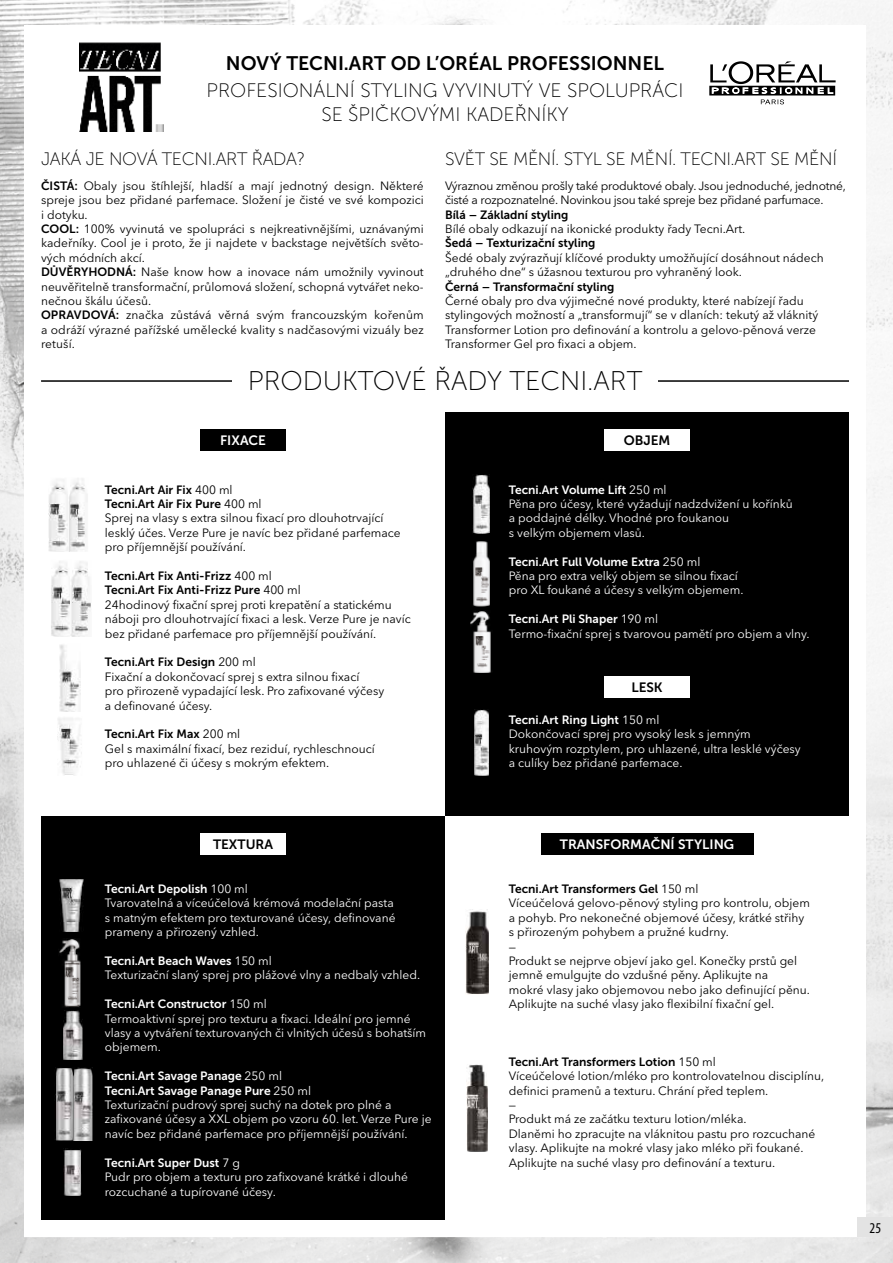
<style>
.page{position:relative;width:893px;height:1263px;background:#fff}
.page>*{position:absolute;margin:0;border:0;box-sizing:border-box;transform-origin:0 0}
.t1{font:27px "Museo Sans 100";color:#000}
.t2{font:19.5px/23.4px "Museo Sans 100";color:#000;text-align:center}
.t3{font:19.5px "Museo Sans 700";color:#000}
.t4{font:18px "Museo Sans 100";letter-spacing:-.02em;color:#000}
.t5{font:condensed 15px "Myriad Pro";color:#000}
.t6{font:13.5px "Museo Sans 700";color:#fff}
.t7{font:13.5px "Museo Sans 700";color:#000}
.t8{font:12px/14.4px "Avenir Next LT Pro";color:#000}
.t9{font:12px/14.4px "Avenir Next LT Pro";color:#fff}
.t10{font:12px/14.4px "Museo Sans 700";color:#000}
.t11{font:12px/14.4px "Museo Sans 700";color:#fff}
.t12{font:12px/14.4px "Avenir Next LT Pro";letter-spacing:-.02em;color:#000}
.s1{font-family:"Museo Sans 700"}
.s2{font-family:"Avenir Next LT Pro"}
</style>
<div class="page">
<img style="left:0;top:0;width:893px;height:1263px">
<div style="left:24px;top:25px;width:842px;height:1212px;background:#fff"></div>
<svg style="left:709px;top:61px;width:127px;height:43px"></svg>
<img style="left:79px;top:42px;width:84px;height:90px">
<hr style="left:41px;top:380px;width:808px;height:2px;background:#000">
<div style="left:232px;top:369px;width:426px;height:37px;background:#fff"></div>
<div style="left:445px;top:412px;width:404px;height:404px;background:#000"></div>
<div style="left:41px;top:816px;width:404px;height:404px;background:#000"></div>
<div style="left:201px;top:429px;width:85px;height:21px;background:#000"></div>
<div style="left:604px;top:429px;width:85px;height:21px;background:#fff"></div>
<div style="left:201px;top:833px;width:85px;height:21px;background:#fff"></div>
<div style="left:604px;top:676px;width:85px;height:21px;background:#fff"></div>
<div style="left:541px;top:833px;width:212px;height:21px;background:#000"></div>
<img style="left:465px;top:911px;width:24px;height:83px">
<img style="left:467px;top:1064px;width:20px;height:88px">
<img style="left:63px;top:1011px;width:19px;height:49px">
<img style="left:64px;top:1148px;width:17px;height:48px">
<img style="left:59px;top:644px;width:22px;height:68px">
<img style="left:473px;top:474px;width:17px;height:59px">
<img style="left:473px;top:541px;width:17px;height:65px">
<img style="left:59px;top:879px;width:24px;height:52px">
<img style="left:55px;top:1067px;width:37px;height:73px">
<img style="left:73px;top:1067px;width:1px;height:73px">
<img style="left:48px;top:478px;width:40px;height:74px">
<img style="left:68px;top:478px;width:1px;height:74px">
<img style="left:51px;top:561px;width:40px;height:75px">
<img style="left:71px;top:561px;width:1px;height:75px">
<img style="left:59px;top:939px;width:22px;height:68px">
<img style="left:57px;top:718px;width:25px;height:57px">
<img style="left:474px;top:710px;width:15px;height:65px">
<img style="left:470px;top:611px;width:21px;height:62px">
<div style="left:857px;top:1217px;width:36px;height:19px;background:#e3e3e3"></div>
<h2 class="t3" style="left:226px;top:52px;width:440px">NOVÝ TECNI.ART OD L’ORÉAL PROFESSIONNEL</h2>
<h2 class="t2" style="left:207px;top:79px;width:478px">PROFESIONÁLNÍ STYLING VYVINUTÝ VE SPOLUPRÁCI<br>SE ŠPIČKOVÝMI KADEŘNÍKY</h2>
<h3 class="t4" style="left:41px;top:149px;width:266px">JAKÁ JE NOVÁ TECNI.ART ŘADA?</h3>
<h3 class="t4" style="left:445px;top:149px;width:393px">SVĚT SE MĚNÍ. STYL SE MĚNÍ. TECNI.ART SE MĚNÍ</h3>
<p class="t8" style="left:41px;top:178px;width:384px"><span class="s1">ČISTÁ:</span> Obaly jsou štíhlejší, hladší a mají jednotný design. Některé spreje jsou bez přidané parfemace. Složení je čisté ve své kompozici i dotyku.<br><span class="s1">COOL:</span> 100% vyvinutá ve spolupráci s nejkreativnějšími, uznávanými kadeřníky. Cool je i proto, že ji najdete v backstage největších světo&shy;vých módních akcí.<br><span class="s1">DŮVĚRYHODNÁ:</span> Naše know how a inovace nám umožnily vyvinout neuvěřitelně transformační, průlomová složení, schopná vytvářet neko&shy;nečnou škálu účesů.<br><span class="s1">OPRAVDOVÁ:</span> značka zůstává věrná svým francouzským kořenům a odráží výrazné pařížské umělecké kvality s nadčasovými vizuály bez retuší.</p>
<p class="t12" style="left:445px;top:178px;width:402px">Výraznou změnou prošly také produktové obaly. Jsou jednoduché, jednotné, čisté a rozpoznatelné. Novinkou jsou také spreje bez přidané parfumace.</p>
<p class="t10" style="left:445px;top:207px;width:125px">Bílá – Základní styling</p>
<p class="t8" style="left:445px;top:222px;width:302px">Bílé obaly odkazují na ikonické produkty řady Tecni.Art.</p>
<p class="t10" style="left:445px;top:236px;width:152px">Šedá – Texturizační styling</p>
<p class="t8" style="left:445px;top:250px;width:380px">Šedé obaly zvýrazňují klíčové produkty umožňující dosáhnout nádech „druhého dne“ s úžasnou texturou pro vyhraněný look.</p>
<p class="t10" style="left:445px;top:279px;width:171px">Černá – Transformační styling</p>
<p class="t8" style="left:445px;top:294px;width:375px">Černé obaly pro dva výjimečné nové produkty, které nabízejí řadu stylingových možností a „transformují“ se v dlaních: tekutý až vláknitý Transformer Lotion pro definování a kontrolu a gelovo-pěnová verze Transformer Gel pro fixaci a objem.</p>
<h1 class="t1" style="left:248px;top:366px;width:396px">PRODUKTOVÉ ŘADY TECNI.ART</h1>
<p class="t6" style="left:220px;top:433px;width:47px">FIXACE</p>
<p class="t7" style="left:624px;top:433px;width:48px">OBJEM</p>
<p class="t10" style="left:105px;top:482px;width:158px">Tecni.Art Air Fix <span class="s2">400 ml<br></span>Tecni.Art Air Fix Pure <span class="s2">400 ml</span></p>
<p class="t8" style="left:105px;top:511px;width:297px">Sprej na vlasy s extra silnou fixací pro dlouhotrvající lesklý účes. Verze Pure je navíc bez přidané parfemace pro příjemnější používání.</p>
<p class="t10" style="left:105px;top:569px;width:198px">Tecni.Art Fix Anti-Frizz <span class="s2">400 ml<br></span>Tecni.Art Fix Anti-Frizz Pure <span class="s2">400 ml</span></p>
<p class="t8" style="left:105px;top:597px;width:307px">24hodinový fixační sprej proti krepatění a statickému náboji pro dlouhotrvající fixaci a lesk. Verze Pure je navíc bez přidané parfemace pro příjemnější používání.</p>
<p class="t10" style="left:105px;top:655px;width:152px">Tecni.Art Fix Design <span class="s2">200 ml</span></p>
<p class="t8" style="left:105px;top:669px;width:281px">Fixační a dokončovací sprej s extra silnou fixací<br>pro přirozeně vypadající lesk. Pro zafixované výčesy a definované účesy.</p>
<p class="t10" style="left:105px;top:727px;width:137px">Tecni.Art Fix Max <span class="s2">200 ml</span></p>
<p class="t8" style="left:105px;top:741px;width:272px">Gel s maximální fixací, bez reziduí, rychleschnoucí pro uhlazené či účesy s mokrým efektem.</p>
<p class="t11" style="left:509px;top:482px;width:159px">Tecni.Art Volume Lift <span class="s2">250 ml</span></p>
<p class="t9" style="left:509px;top:496px;width:285px">Pěna pro účesy, které vyžadují nadzdvižení u kořínků a poddajné délky. Vhodné pro foukanou<br>s velkým objemem vlasů.</p>
<p class="t11" style="left:509px;top:554px;width:193px">Tecni.Art Full Volume Extra <span class="s2">250 ml</span></p>
<p class="t9" style="left:509px;top:568px;width:236px">Pěna pro extra velký objem se silnou fixací pro XL foukané a účesy s velkým objemem.</p>
<p class="t11" style="left:509px;top:612px;width:151px">Tecni.Art Pli Shaper <span class="s2">190 ml</span></p>
<p class="t9" style="left:509px;top:626px;width:302px">Termo-fixační sprej s tvarovou pamětí pro objem a vlny.</p>
<p class="t7" style="left:631px;top:679px;width:33px">LESK</p>
<p class="t11" style="left:509px;top:713px;width:152px">Tecni.Art Ring Light <span class="s2">150 ml</span></p>
<p class="t9" style="left:509px;top:727px;width:293px">Dokončovací sprej pro vysoký lesk s jemným kruhovým rozptylem, pro uhlazené, ultra lesklé výčesy a culíky bez přidané parfemace.</p>
<p class="t7" style="left:213px;top:837px;width:62px">TEXTURA</p>
<p class="t11" style="left:105px;top:882px;width:145px">Tecni.Art Depolish <span class="s2">100 ml</span></p>
<p class="t9" style="left:105px;top:896px;width:292px">Tvarovatelná a víceúčelová krémová modelační pasta s matným efektem pro texturované účesy, definované prameny a přirozený vzhled.</p>
<p class="t11" style="left:105px;top:954px;width:169px">Tecni.Art Beach Waves <span class="s2">150 ml</span></p>
<p class="t9" style="left:105px;top:968px;width:317px">Texturizační slaný sprej pro plážové vlny a nedbalý vzhled.</p>
<p class="t11" style="left:105px;top:997px;width:164px">Tecni.Art Constructor <span class="s2">150 ml</span></p>
<p class="t9" style="left:105px;top:1011px;width:323px">Termoaktivní sprej pro texturu a fixaci. Ideální pro jemné vlasy a vytváření texturovaných či vlnitých účesů s bohatším objemem.</p>
<p class="t11" style="left:105px;top:1069px;width:208px">Tecni.Art Savage Panage <span class="s2">250 ml<br></span>Tecni.Art Savage Panage Pure <span class="s2">250 ml</span></p>
<p class="t9" style="left:105px;top:1098px;width:328px">Texturizační pudrový sprej suchý na dotek pro plné a zafixované účesy a XXL objem po vzoru 60. let. Verze Pure je navíc bez přidané parfemace pro příjemnější používání.</p>
<p class="t11" style="left:105px;top:1155px;width:137px">Tecni.Art Super Dust <span class="s2">7 g</span></p>
<p class="t9" style="left:105px;top:1170px;width:305px">Pudr pro objem a texturu pro zafixované krátké i dlouhé rozcuchané a tupírované účesy.</p>
<p class="t6" style="left:560px;top:837px;width:176px">TRANSFORMAČNÍ STYLING</p>
<p class="t10" style="left:509px;top:882px;width:191px">Tecni.Art Transformers Gel <span class="s2">150 ml</span></p>
<p class="t8" style="left:509px;top:896px;width:303px">Víceúčelová gelovo-pěnový styling pro kontrolu, objem a pohyb. Pro nekonečné objemové účesy, krátké střihy s přirozeným pohybem a pružné kudrny.<br>—<br>Produkt se nejprve objeví jako gel. Konečky prstů gel jemně emulgujte do vzdušné pěny. Aplikujte na<br>mokré vlasy jako objemovou nebo jako definující pěnu.<br>Aplikujte na suché vlasy jako flexibilní fixační gel.</p>
<p class="t10" style="left:509px;top:1054px;width:209px">Tecni.Art Transformers Lotion <span class="s2">150 ml</span></p>
<p class="t8" style="left:509px;top:1069px;width:317px">Víceúčelové lotion/mléko pro kontrolovatelnou disciplínu, definici pramenů a texturu. Chrání před teplem.<br>—<br>Produkt má ze začátku texturu lotion/mléka.<br>Dlaněmi ho zpracujte na vláknitou pastu pro rozcuchané vlasy. Aplikujte na mokré vlasy jako mléko při foukané.<br>Aplikujte na suché vlasy pro definování a texturu.</p>
<p class="t5" style="left:870px;top:1220px;width:13px">25</p>
</div>
